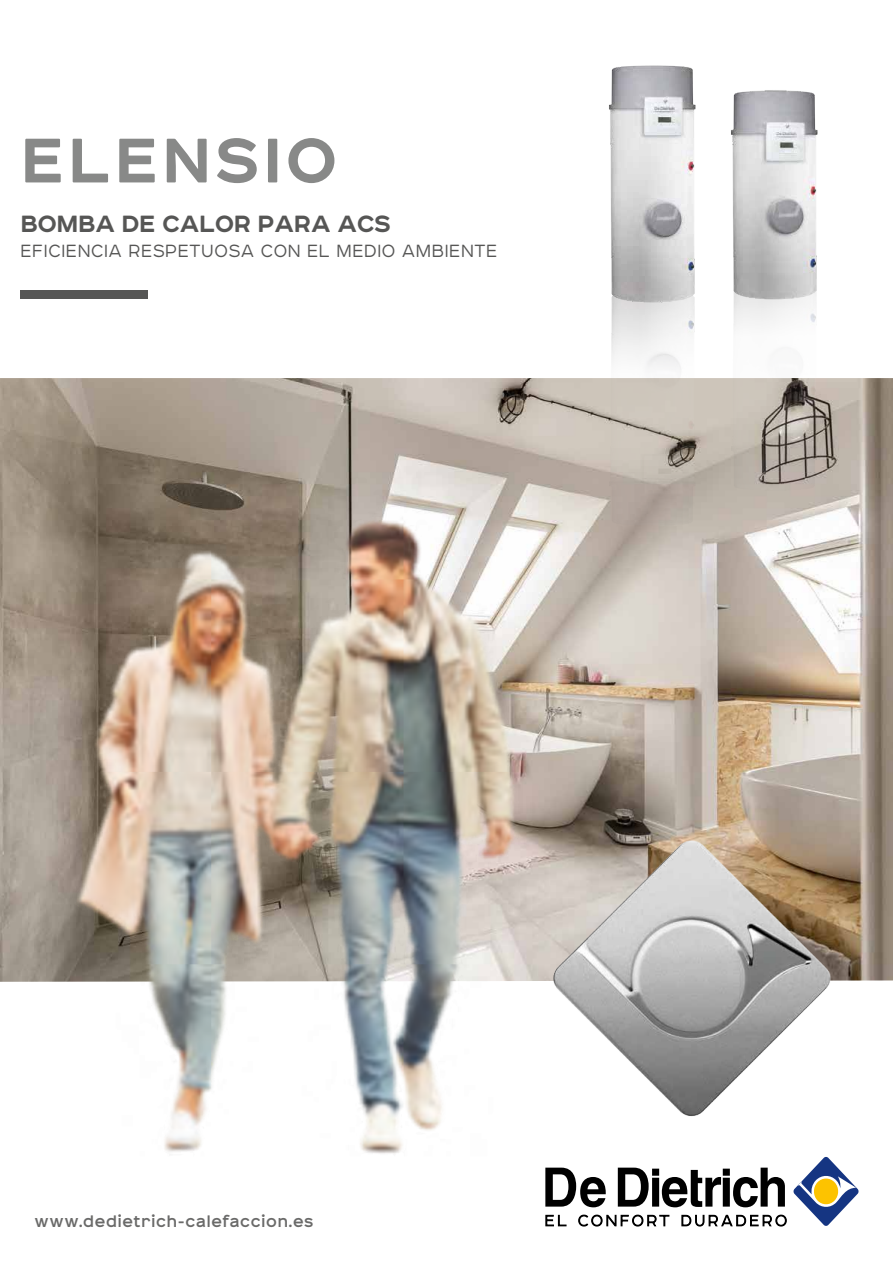
<style>
.page{position:relative;width:893px;height:1263px;background:#fff}
.page>*{position:absolute;margin:0;border:0;box-sizing:border-box;transform-origin:0 0}
.t1{font:700 80.25px "Affect";letter-spacing:.04em;color:#888988}
.t2{font:700 30px "Affect";letter-spacing:-.02em;color:#565655}
.t3{font:300 22.5px "Affect";letter-spacing:.03em;color:#565655;scale:.93 1}
.t4{font:700 16.5px "Affect";letter-spacing:.05em;color:#6a6a69}
</style>
<div class="page">
<img style="left:0;top:378px;width:893px;height:604px">
<img style="left:593px;top:833px;width:242px;height:284px">
<div style="left:20px;top:290px;width:128px;height:9px;background:#565655"></div>
<img style="left:21px;top:388px;width:572px;height:766px">
<img style="left:597px;top:315px;width:110px;height:222px">
<img style="left:609px;top:65px;width:87px;height:250px">
<img style="left:719px;top:312px;width:111px;height:188px">
<img style="left:731px;top:90px;width:87px;height:222px">
<svg style="left:545px;top:1156px;width:314px;height:71px"></svg>
<h1 class="t1" style="left:20px;top:103px;width:319px">ELENSIO</h1>
<h2 class="t2" style="left:20px;top:203px;width:372px">BOMBA DE CALOR PARA ACS</h2>
<p class="t3" style="left:20px;top:235px;width:514px">EFICIENCIA RESPETUOSA CON EL MEDIO AMBIENTE</p>
<p class="t4" style="left:35px;top:1211px;width:280px">www.dedietrich-calefaccion.es</p>
</div>
